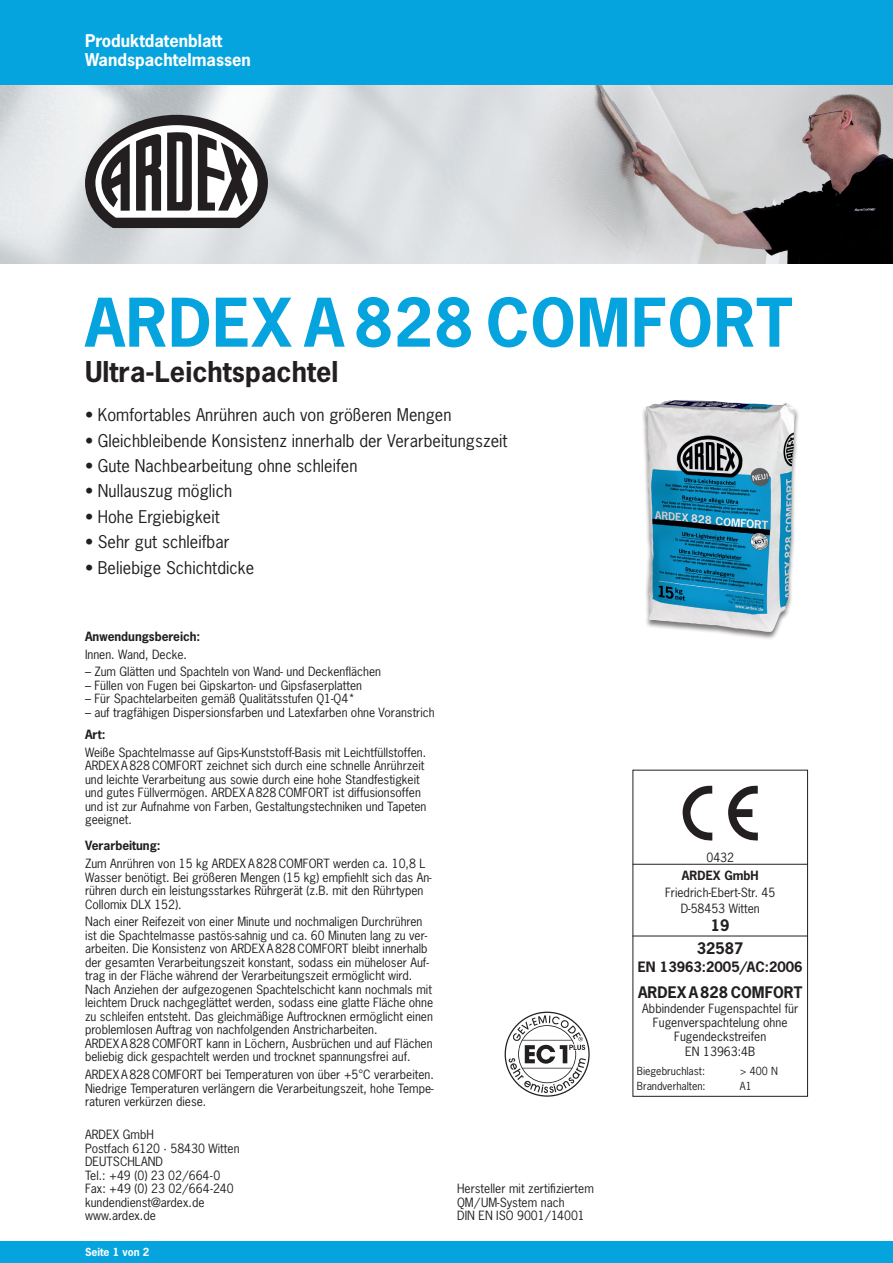
<style>
.page{position:relative;width:893px;height:1263px;background:#fff}
.page>*{position:absolute;margin:0;border:0;box-sizing:border-box;transform-origin:0 0}
.t1{font:700 63px "News Gothic Std";letter-spacing:.015em;color:#06a4df}
.t2{font:700 27px "News Gothic Std";letter-spacing:.005em;color:#231f20}
.t3{font:16.5px "News Gothic Std";letter-spacing:.005em;color:#231f20}
.t4{font:700 16.5px/19.5px "News Gothic Std";color:#fff}
.t5{font:700 15px/22.2px "News Gothic Std";color:#231f20;text-align:center}
.t6{font:700 13.5px "News Gothic Std";color:#231f20}
.t7{font:12px/13.5px "News Gothic Std";color:#231f20}
.t8{font:700 12px "News Gothic Std";color:#231f20}
.t9{font:10.5px "News Gothic Std";color:#231f20}
.t10{font:700 10.5px "News Gothic Std";color:#fff}
</style>
<div class="page">
<div style="left:0;top:0;width:893px;height:85px;background:#06a4df"></div>
<div style="left:0;top:1242px;width:893px;height:21px;background:#06a4df"></div>
<img style="left:0;top:85px;width:893px;height:179px">
<div style="left:641px;top:399px;width:159px;height:242px;background:#231f20;opacity:.6"></div>
<img style="left:646px;top:400px;width:150px;height:232px">
<svg style="left:505px;top:1012px;width:85px;height:85px"></svg>
<svg style="left:85px;top:115px;width:183px;height:113px"></svg>
<div style="left:632px;top:770px;width:176px;height:327px;border:1px solid #231f20"></div>
<svg style="left:683px;top:785px;width:29px;height:56px"></svg>
<svg style="left:728px;top:785px;width:30px;height:56px"></svg>
<hr style="left:632px;top:864px;width:176px;height:1px;background:#231f20">
<hr style="left:632px;top:936px;width:176px;height:1px;background:#231f20">
<h3 class="t4" style="left:85px;top:31px;width:167px">Produktdatenblatt<br>Wandspachtelmassen</h3>
<h1 class="t1" style="left:85px;top:281px;width:709px">ARDEX A828 COMFORT</h1>
<h2 class="t2" style="left:85px;top:354px;width:255px">Ultra-Leichtspachtel</h2>
<h3 class="t3" style="left:85px;top:404px;width:368px">• Komfortables Anrühren auch von größeren Mengen</h3>
<h3 class="t3" style="left:85px;top:430px;width:424px">• Gleichbleibende Konsistenz innerhalb der Verarbeitungszeit</h3>
<h3 class="t3" style="left:85px;top:455px;width:274px">• Gute Nachbearbeitung ohne schleifen</h3>
<h3 class="t3" style="left:85px;top:481px;width:149px">• Nullauszug möglich</h3>
<h3 class="t3" style="left:85px;top:506px;width:136px">• Hohe Ergiebigkeit</h3>
<h3 class="t3" style="left:85px;top:531px;width:146px">• Sehr gut schleifbar</h3>
<h3 class="t3" style="left:85px;top:557px;width:171px">• Beliebige Schichtdicke</h3>
<p class="t8" style="left:85px;top:628px;width:117px">Anwendungsbereich:</p>
<p class="t7" style="left:85px;top:647px;width:104px">Innen. Wand, Decke.</p>
<p class="t7" style="left:85px;top:665px;width:297px">– Zum Glätten und Spachteln von Wand- und Deckenflächen</p>
<p class="t7" style="left:85px;top:678px;width:279px">– Füllen von Fugen bei Gipskarton- und Gipsfaserplatten</p>
<p class="t7" style="left:85px;top:692px;width:271px">– Für Spachtelarbeiten gemäß Qualitätsstufen Q1-Q4*</p>
<p class="t7" style="left:85px;top:705px;width:351px">– auf tragfähigen Dispersionsfarben und Latexfarben ohne Voranstrich</p>
<p class="t8" style="left:85px;top:726px;width:22px">Art:</p>
<p class="t7" style="left:85px;top:745px;width:343px">Weiße Spachtelmasse auf Gips-Kunststoff-Basis mit Leichtfüllstoffen.<br>ARDEX A828 COMFORT zeichnet sich durch eine schnelle Anrührzeit und leichte Verarbeitung aus sowie durch eine hohe Standfestigkeit und gutes Füllvermögen. ARDEX A828 COMFORT ist diffusionsoffen und ist zur Aufnahme von Farben, Gestaltungstechniken und Tapeten geeignet.</p>
<p class="t8" style="left:85px;top:838px;width:77px">Verarbeitung:</p>
<p class="t7" style="left:85px;top:857px;width:348px">Zum Anrühren von 15 kg ARDEX A828 COMFORT werden ca. 10,8 L Wasser benötigt. Bei größeren Mengen (15 kg) empfiehlt sich das An&shy;rühren durch ein leistungsstarkes Rührgerät (z.B. mit den Rührtypen Collomix DLX 152).</p>
<p class="t7" style="left:85px;top:915px;width:350px">Nach einer Reifezeit von einer Minute und nochmaligen Durchrühren ist die Spachtelmasse pastös-sahnig und ca. 60 Minuten lang zu ver&shy;arbeiten. Die Konsistenz von ARDEX A828 COMFORT bleibt innerhalb der gesamten Verarbeitungszeit konstant, sodass ein müheloser Auf&shy;trag in der Fläche während der Verarbeitungszeit ermöglicht wird.<br>Nach Anziehen der aufgezogenen Spachtelschicht kann nochmals mit leichtem Druck nachgeglättet werden, sodass eine glatte Fläche ohne zu schleifen entsteht. Das gleichmäßige Auftrocknen ermöglicht einen problemlosen Auftrag von nachfolgenden Anstricharbeiten.<br>ARDEX A828 COMFORT kann in Löchern, Ausbrüchen und auf Flächen beliebig dick gespachtelt werden und trocknet spannungsfrei auf.</p>
<p class="t7" style="left:85px;top:1068px;width:350px;text-align:justify">ARDEX A828 COMFORT bei Temperaturen von über +5°C verarbeiten.<br>Niedrige Temperaturen verlängern die Verarbeitungszeit, hohe Tempe&shy;raturen verkürzen diese.</p>
<p class="t9" style="left:637px;top:1065px;width:70px">Biegebruchlast:</p>
<p class="t9" style="left:740px;top:1065px;width:39px">&gt; 400 N</p>
<p class="t7" style="left:706px;top:850px;width:29px">0432</p>
<p class="t8" style="left:682px;top:868px;width:78px">ARDEX GmbH</p>
<p class="t7" style="left:665px;top:884px;width:112px;line-height:16.5px;text-align:center">Friedrich-Ebert-Str. 45<br>D-58453 Witten</p>
<p class="t5" style="left:697px;top:914px;width:48px">19<br>32587</p>
<p class="t6" style="left:638px;top:957px;width:166px">EN 13963:2005/AC:2006</p>
<p class="t5" style="left:638px;top:981px;width:166px">ARDEX A828 COMFORT</p>
<p class="t7" style="left:642px;top:1001px;width:157px;line-height:14.4px;text-align:center">Abbindender Fugenspachtel für<br>Fugenverspachtelung ohne<br>Fugendeckstreifen<br>EN 13963:4B</p>
<p class="t9" style="left:637px;top:1079px;width:70px">Brandverhalten:</p>
<p class="t9" style="left:740px;top:1079px;width:13px">A1</p>
<p class="t7" style="left:85px;top:1128px;width:156px">ARDEX GmbH<br>Postfach 6120 · 58430 Witten<br>DEUTSCHLAND<br>Tel.: +49 (0) 23 02/664-0<br>Fax: +49 (0) 23 02/664-240 kundendienst@ardex.de www.ardex.de</p>
<p class="t10" style="left:85px;top:1245px;width:66px">Seite 1 von 2</p>
<p class="t7" style="left:457px;top:1182px;width:138px">Hersteller mit zertifiziertem<br>QM/UM-System nach<br>DIN EN ISO 9001/14001</p>
</div>
